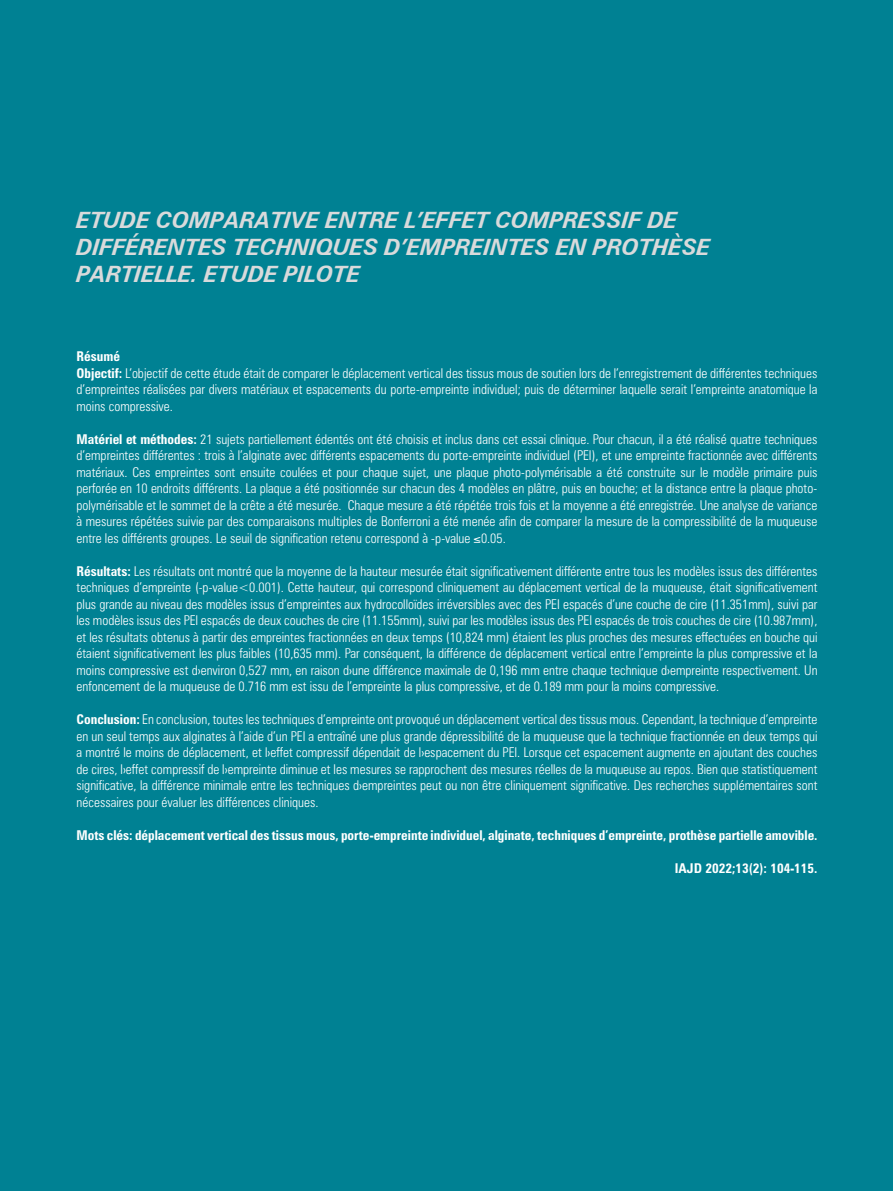
<style>
.page{position:relative;width:893px;height:1191px;background:#008193}
.page>*{position:absolute;margin:0;border:0;box-sizing:border-box;transform-origin:0 0}
.t1{font:italic 700 22.5px/27px "Zurich BT";color:#d9dadb}
.t2{font:300 condensed 13.5px/16.5px "Zurich BT";color:#fff;text-align:justify}
.t3{font:700 condensed 13.5px "Zurich BT";color:#fff}
.s1{font-weight:700}
</style>
<div class="page">
<h1 class="t1" style="left:77px;top:206px;width:635px">ETUDE COMPARATIVE ENTRE L’EFFET COMPRESSIF DE<br>DIFFÉRENTES TECHNIQUES D’EMPREINTES EN PROTHÈSE<br>PARTIELLE. ETUDE PILOTE</h1>
<p class="t2" style="left:77px;top:348px;width:742px;text-align:left"><span class="s1">Résumé<br>Objectif:</span> L’objectif de cette étude était de comparer le déplacement vertical des tissus mous de soutien lors de l’enregistrement de différentes techniques d’empreintes réalisées par divers matériaux et espacements du porte-empreinte individuel; puis de déterminer laquelle serait l’empreinte anatomique la moins compressive.</p>
<p class="t2" style="left:77px;top:430px;width:742px"><span class="s1">Matériel et méthodes:</span> 21 sujets partiellement édentés ont été choisis et inclus dans cet essai clinique. Pour chacun, il a été réalisé quatre techniques d’empreintes différentes : trois à l’alginate avec différents espacements du porte-empreinte individuel (PEI), et une empreinte fractionnée avec différents matériaux. Ces empreintes sont ensuite coulées et pour chaque sujet, une plaque photo-polymérisable a été construite sur le modèle primaire puis perforée en 10 endroits différents. La plaque a été positionnée sur chacun des 4 modèles en plâtre, puis en bouche; et la distance entre la plaque photo&shy;polymérisable et le sommet de la crête a été mesurée. Chaque mesure a été répétée trois fois et la moyenne a été enregistrée. Une analyse de variance à mesures répétées suivie par des comparaisons multiples de Bonferroni a été menée afin de comparer la mesure de la compressibilité de la muqueuse entre les différents groupes. Le seuil de signification retenu correspond à -p-value ≤0.05.</p>
<p class="t2" style="left:77px;top:562px;width:743px"><span class="s1">Résultats:</span> Les résultats ont montré que la moyenne de la hauteur mesurée était significativement différente entre tous les modèles issus des différentes techniques d’empreinte (-p-value&lt;0.001). Cette hauteur, qui correspond cliniquement au déplacement vertical de la muqueuse, était significativement plus grande au niveau des modèles issus d’empreintes aux hydrocolloïdes irréversibles avec des PEI espacés d’une couche de cire (11.351mm), suivi par les modèles issus des PEI espacés de deux couches de cire (11.155mm), suivi par les modèles issus des PEI espacés de trois couches de cire (10.987mm), et les résultats obtenus à partir des empreintes fractionnées en deux temps (10,824 mm) étaient les plus proches des mesures effectuées en bouche qui étaient significativement les plus faibles (10,635 mm). Par conséquent, la différence de déplacement vertical entre l’empreinte la plus compressive et la moins compressive est d›environ 0,527 mm, en raison d›une différence maximale de 0,196 mm entre chaque technique d›empreinte respectivement. Un enfoncement de la muqueuse de 0.716 mm est issu de l’empreinte la plus compressive, et de 0.189 mm pour la moins compressive.</p>
<p class="t2" style="left:77px;top:711px;width:743px"><span class="s1">Conclusion:</span> En conclusion, toutes les techniques d’empreinte ont provoqué un déplacement vertical des tissus mous. Cependant, la technique d’empreinte en un seul temps aux alginates à l’aide d’un PEI a entraîné une plus grande dépressibilité de la muqueuse que la technique fractionnée en deux temps qui a montré le moins de déplacement, et l›effet compressif dépendait de l›espacement du PEI. Lorsque cet espacement augmente en ajoutant des couches de cires, l›effet compressif de l›empreinte diminue et les mesures se rapprochent des mesures réelles de la muqueuse au repos. Bien que statistiquement significative, la différence minimale entre les techniques d›empreintes peut ou non être cliniquement significative. Des recherches supplémentaires sont nécessaires pour évaluer les différences cliniques.</p>
<p class="t3" style="left:77px;top:827px;width:742px">Mots clés: déplacement vertical des tissus mous, porte-empreinte individuel, alginate, techniques d’empreinte, prothèse partielle amovible.</p>
<p class="t3" style="left:675px;top:860px;width:144px">IAJD 2022;13(2): 104-115.</p>
</div>
